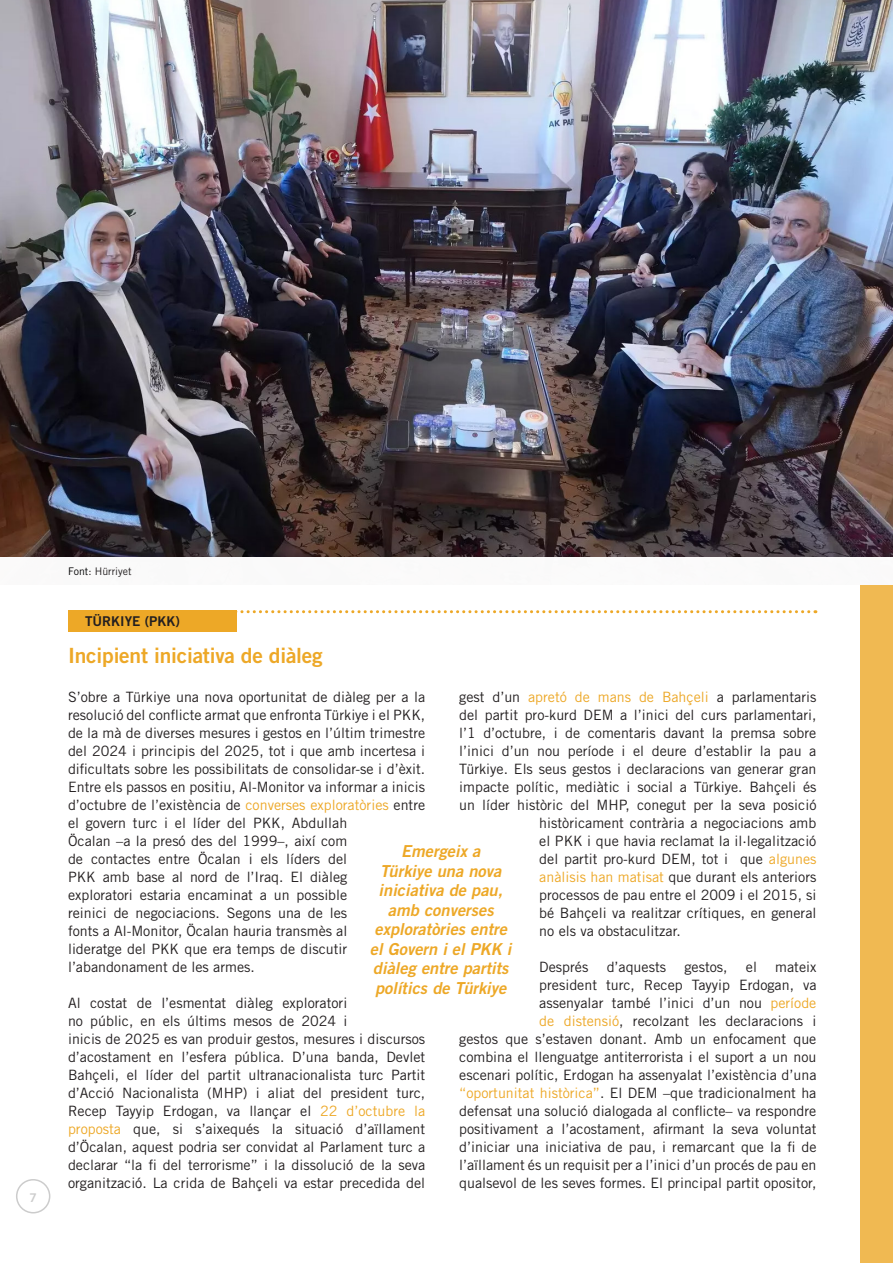
<style>
.page{position:relative;width:893px;height:1263px;background:#fff}
.page>*{position:absolute;margin:0;border:0;box-sizing:border-box;transform-origin:0 0}
.t1{font:21px "Trade Gothic LT Std Bd 2";letter-spacing:-.01em;color:#eda827}
.t2{font:italic 16.5px/19.5px "Trade Gothic LT Std Bd 2";color:#eda827;text-align:center}
.t3{font:14.25px/18px "Trade Gothic LT Std";color:#231f20}
.t4{font:13.5px "Trade Gothic LT Std Bd 2";color:#231f20}
.t5{font:12px "Trade Gothic LT Std Bd 2";color:#ccc}
.t6{font:10.5px "Trade Gothic LT Std";color:#231f20}
.s1{color:#000001}
.s2{color:#eda827}
</style>
<div class="page">
<div style="left:16px;top:1179px;width:34px;height:34px;border:2px solid #ccc;border-radius:50%"></div>
<div style="left:861px;top:0;width:32px;height:1263px;background:#f0b952"></div>
<svg style="left:236px;top:610px;width:580px;height:3px"></svg>
<div style="left:68px;top:610px;width:168px;height:22px;background:#eda827"></div>
<img style="left:0;top:0;width:893px;height:557px">
<div style="left:0;top:557px;width:893px;height:28px;background:#fff"></div>
<p class="t5" style="left:30px;top:1190px;width:9px">7</p>
<p class="t6" style="left:68px;top:565px;width:65px"><span class="s1">Font</span>: Hürriyet</p>
<p class="t4" style="left:85px;top:613px;width:96px">TÜRKIYE (PKK)</p>
<p class="t1" style="left:68px;top:643px;width:256px">Incipient iniciativa de diàleg</p>
<p class="t3" style="left:68px;top:688px;width:359px">S’obre a Türkiye una nova oportunitat de diàleg per a la resolució del conflicte armat que enfronta Türkiye i el PKK, de la mà de diverses mesures i gestos en l’últim trimestre del 2024 i principis del 2025, tot i que amb incertesa i dificultats sobre les possibilitats de consolidar-se i d’èxit.<br>Entre els passos en positiu, Al-Monitor va informar a inicis d’octubre de l’existència de <span class="s2">converses exploratòries</span> entre el govern turc i el líder del PKK, Abdullah<br>Öcalan –a la presó des del 1999–, així com<br>de contactes entre Öcalan i els líders del<br>PKK amb base al nord de l’Iraq. El diàleg<br>exploratori estaria encaminat a un possible<br>reinici de negociacions. Segons una de les<br>fonts a Al-Monitor, Öcalan hauria transmès al<br>lideratge del PKK que era temps de discutir l’abandonament de les armes.</p>
<p class="t3" style="left:68px;top:994px;width:359px">Al costat de l’esmentat diàleg exploratori<br>no públic, en els últims mesos de 2024 i<br>inicis de 2025 es van produir gestos, mesures i discursos d’acostament en l’esfera pública. D’una banda, Devlet Bahçeli, el líder del partit ultranacionalista turc Partit d’Acció Nacionalista (MHP) i aliat del president turc, Recep Tayyip Erdogan, va llançar el <span class="s2">22 d’octubre la proposta</span> que, si s’aixequés la situació d’aïllament d’Öcalan, aquest podria ser convidat al Parlament turc a declarar “la fi del terrorisme” i la dissolució de la seva organització. La crida de Bahçeli va estar precedida del</p>
<p class="t3" style="left:459px;top:688px;width:359px">gest d’un <span class="s2">apretó de mans de Bahçeli</span> a parlamentaris</p>
<p class="t3" style="left:459px;top:706px;width:359px">del partit pro-kurd DEM a l’inici del curs parlamentari,</p>
<p class="t3" style="left:459px;top:724px;width:359px">l’1 d’octubre, i de comentaris davant la premsa sobre</p>
<p class="t3" style="left:459px;top:742px;width:359px">l’inici d’un nou període i el deure d’establir la pau a</p>
<p class="t3" style="left:459px;top:760px;width:359px">Türkiye. Els seus gestos i declaracions van generar gran</p>
<p class="t3" style="left:459px;top:778px;width:359px">impacte polític, mediàtic i social a Türkiye. Bahçeli és</p>
<p class="t3" style="left:459px;top:796px;width:359px">un líder històric del MHP, conegut per la seva posició</p>
<p class="t3" style="left:539px;top:814px;width:279px">històricament contrària a negociacions amb</p>
<p class="t3" style="left:539px;top:832px;width:279px">el PKK i que havia reclamat la il·legalització</p>
<p class="t3" style="left:539px;top:850px;width:279px">del partit pro-kurd DEM, tot i que <span class="s2">algunes</span></p>
<p class="t3" style="left:539px;top:868px;width:279px"><span class="s2">anàlisis han matisat</span> que durant els anteriors</p>
<p class="t3" style="left:539px;top:886px;width:279px">processos de pau entre el 2009 i el 2015, si</p>
<p class="t3" style="left:539px;top:904px;width:279px">bé Bahçeli va realitzar crítiques, en general</p>
<p class="t3" style="left:539px;top:922px;width:143px">no els va obstaculitzar.</p>
<p class="t3" style="left:539px;top:958px;width:51px">Després</p>
<p class="t3" style="left:607px;top:958px;width:61px">d’aquests</p>
<p class="t3" style="left:684px;top:958px;width:45px">gestos,</p>
<p class="t3" style="left:746px;top:958px;width:13px">el</p>
<p class="t2" style="left:370px;top:841px;width:147px">Emergeix a<br>Türkiye una nova iniciativa de pau, amb converses exploratòries entre el Govern i el PKK i diàleg entre partits polítics de Türkiye</p>
<p class="t3" style="left:459px;top:958px;width:359px;text-align:right">mateix<br>president turc, Recep Tayyip Erdogan, va<br>assenyalar també l’inici d’un nou <span class="s2">període<br>de distensió</span>, recolzant les declaracions i<br>gestos que s’estaven donant. Amb un enfocament que combina el llenguatge antiterrorista i el suport a un nou escenari polític, Erdogan ha assenyalat l’existència d’una <span class="s2">“oportunitat històrica”</span>. El DEM –que tradicionalment ha defensat una solució dialogada al conflicte– va respondre positivament a l’acostament, afirmant la seva voluntat d’iniciar una iniciativa de pau, i remarcant que la fi de l’aïllament és un requisit per a l’inici d’un procés de pau en qualsevol de les seves formes. El principal partit opositor,</p>
</div>
